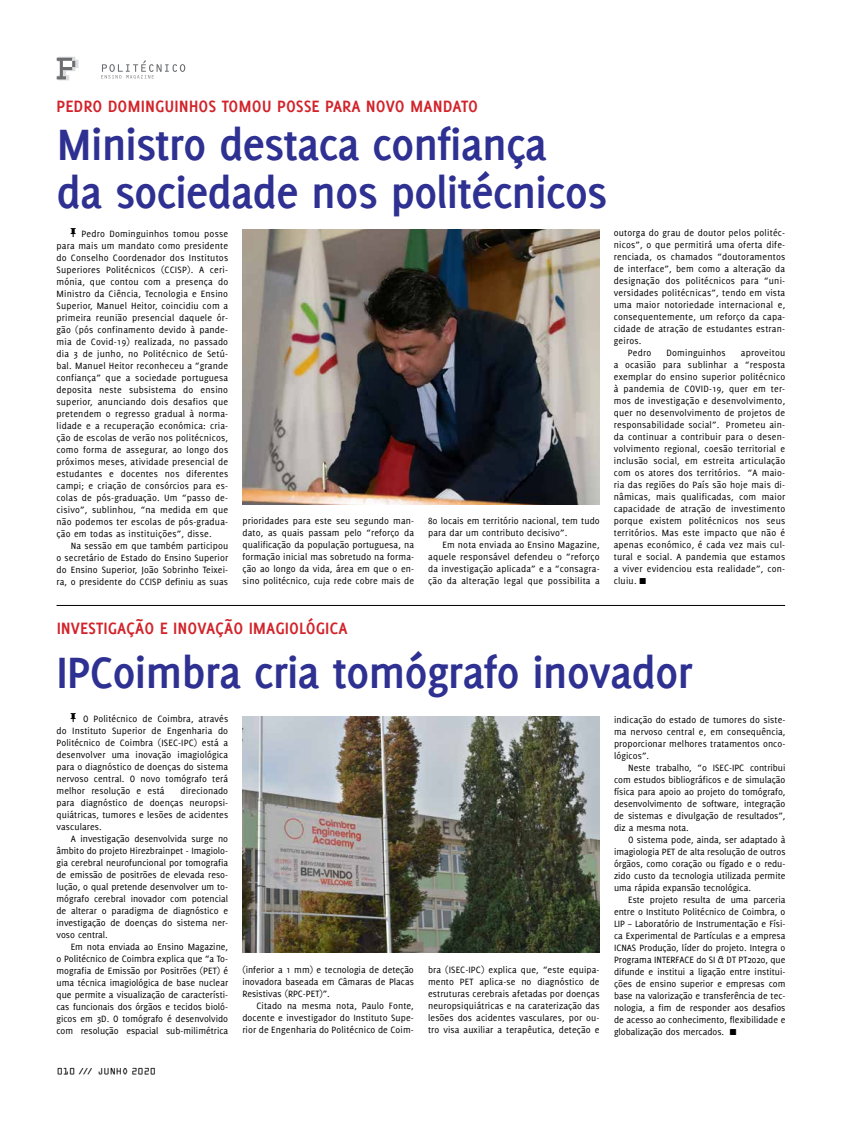
<style>
.page{position:relative;width:842px;height:1134px;background:#fff}
.page>*{position:absolute;margin:0;border:0;box-sizing:border-box;transform-origin:0 0}
.t1{font:700 48px/48px "Delicious";letter-spacing:-.02em;color:#2e3092}
.t2{font:700 18px "Delicious";color:#d2232a}
.t3{font:10px/12px "Delicious";letter-spacing:.01em;color:#000;text-align:justify}
.t4{font:10px "OCR Aby BT";color:#000}
.s1{font-family:"Icon Bit Two"}
.s2{font-family:"Icon Bit One"}
</style>
<div class="page">
<svg style="left:101px;top:61px;width:84px;height:18px"></svg>
<svg style="left:57px;top:56px;width:22px;height:25px"></svg>
<hr style="left:57px;top:605px;width:728px;height:1px;background:#000">
<img style="left:242px;top:716px;width:358px;height:237px">
<img style="left:243px;top:229px;width:357px;height:275px">
<h2 class="t2" style="left:57px;top:96px;width:423px">PEDRO DOMINGUINHOS TOMOU POSSE PARA NOVO MANDATO</h2>
<h1 class="t1" style="left:57px;top:120px;width:552px">Ministro destaca confiança<br>da sociedade nos politécnicos</h1>
<p class="t3" style="left:57px;top:227px;width:173px;text-indent:14px"><span class="s1">6</span> Pedro Dominguinhos tomou posse para mais um mandato como presidente do Conselho Coordenador dos Institutos Superiores Politécnicos (CCISP). A ceri&shy;mónia, que contou com a presença do Ministro da Ciência, Tecnologia e Ensino Superior, Manuel Heitor, coincidiu com a primeira reunião presencial daquele ór&shy;gão (pós confinamento devido à pande&shy;mia de Covid-19) realizada, no passado dia 3 de junho, no Politécnico de Setú&shy;bal. Manuel Heitor reconheceu a “grande confiança” que a sociedade portuguesa deposita neste subsistema do ensino superior, anunciando dois desafios que pretendem o regresso gradual à norma&shy;lidade e a recuperação económica: cria&shy;ção de escolas de verão nos politécnicos, como forma de assegurar, ao longo dos próximos meses, atividade presencial de estudantes e docentes nos diferentes campi; e criação de consórcios para es&shy;colas de pós-graduação. Um “passo de&shy;cisivo”, sublinhou, “na medida em que não podemos ter escolas de pós-gradua&shy;ção em todas as instituições”, disse.</p>
<p class="t3" style="left:57px;top:539px;width:173px;text-indent:14px">Na sessão em que também participou o secretário de Estado do Ensino Superior do Ensino Superior, João Sobrinho Teixei&shy;ra, o presidente do CCISP definiu as suas</p>
<p class="t3" style="left:243px;top:515px;width:173px">prioridades para este seu segundo man&shy;dato, as quais passam pelo “reforço da qualificação da população portuguesa, na formação inicial mas sobretudo na forma&shy;ção ao longo da vida, área em que o en&shy;sino politécnico, cuja rede cobre mais de</p>
<p class="t3" style="left:428px;top:515px;width:173px">80 locais em território nacional, tem tudo para dar um contributo decisivo”.</p>
<p class="t3" style="left:428px;top:539px;width:173px;text-indent:14px">Em nota enviada ao Ensino Magazine, aquele responsável defendeu o “reforço da investigação aplicada” e a “consagra&shy;ção da alteração legal que possibilita a</p>
<p class="t3" style="left:614px;top:227px;width:173px">outorga do grau de doutor pelos politéc-</p>
<p class="t3" style="left:614px;top:239px;width:173px">nicos”, o que permitirá uma oferta dife-</p>
<p class="t3" style="left:614px;top:251px;width:173px">renciada, os chamados “doutoramentos</p>
<p class="t3" style="left:614px;top:263px;width:173px">de interface”, bem como a alteração da</p>
<p class="t3" style="left:614px;top:275px;width:173px">designação dos politécnicos para “uni-</p>
<p class="t3" style="left:614px;top:287px;width:173px">versidades politécnicas”, tendo em vista</p>
<p class="t3" style="left:614px;top:299px;width:173px">uma maior notoriedade internacional e,</p>
<p class="t3" style="left:614px;top:311px;width:173px">consequentemente, um reforço da capa-</p>
<p class="t3" style="left:614px;top:323px;width:173px">cidade de atração de estudantes estran-</p>
<p class="t3" style="left:614px;top:335px;width:29px">geiros.</p>
<p class="t3" style="left:628px;top:347px;width:25px">Pedro</p>
<p class="t3" style="left:666px;top:347px;width:61px">Dominguinhos</p>
<p class="t3" style="left:614px;top:347px;width:173px;text-indent:127px">aproveitou a ocasião para sublinhar a “resposta exemplar do ensino superior politécnico à pandemia de COVID-19, quer em ter&shy;mos de investigação e desenvolvimento, quer no desenvolvimento de projetos de responsabilidade social”. Prometeu ain&shy;da continuar a contribuir para o desen&shy;volvimento regional, coesão territorial e inclusão social, em estreita articulação com os atores dos territórios. “A maio&shy;ria das regiões do País são hoje mais di&shy;nâmicas, mais qualificadas, com maior capacidade de atração de investimento porque existem politécnicos nos seus territórios. Mas este impacto que não é apenas económico, é cada vez mais cul&shy;tural e social. A pandemia que estamos a viver evidenciou esta realidade”, con&shy;cluiu. <span class="s2">K</span></p>
<h2 class="t2" style="left:57px;top:618px;width:292px">INVESTIGAÇÃO E INOVAÇÃO IMAGIOLÓGICA</h2>
<h1 class="t1" style="left:57px;top:648px;width:638px">IPCoimbra cria tomógrafo inovador</h1>
<p class="t3" style="left:57px;top:712px;width:173px;text-indent:14px"><span class="s1">6</span> O Politécnico de Coimbra, através do Instituto Superior de Engenharia do Politécnico de Coimbra (ISEC-IPC) está a desenvolver uma inovação imagiológica para o diagnóstico de doenças do sistema nervoso central. O novo tomógrafo terá melhor resolução e está</p>
<p class="t3" style="left:57px;top:784px;width:173px;text-indent:124px">direcionado para diagnóstico de doenças neuropsi&shy;quiátricas, tumores e lesões de acidentes vasculares.</p>
<p class="t3" style="left:57px;top:832px;width:173px;text-indent:14px">A investigação desenvolvida surge no âmbito do projeto Hirezbrainpet - Imagiolo&shy;gia cerebral neurofuncional por tomografia de emissão de positrões de elevada reso&shy;lução, o qual pretende desenvolver um to&shy;mógrafo cerebral inovador com potencial de alterar o paradigma de diagnóstico e investigação de doenças do sistema ner&shy;voso central.</p>
<p class="t3" style="left:57px;top:940px;width:173px;text-indent:14px">Em nota enviada ao Ensino Magazine, o Politécnico de Coimbra explica que “a To&shy;mografia de Emissão por Positrões (PET) é uma técnica imagiológica de base nuclear que permite a visualização de característi&shy;cas funcionais dos órgãos e tecidos bioló&shy;gicos em 3D. O tomógrafo é desenvolvido com resolução espacial sub-milimétrica</p>
<p class="t4" style="left:57px;top:1065px;width:101px">010 /// JUNHO 2020</p>
<p class="t3" style="left:242px;top:964px;width:173px">(inferior a 1 mm) e tecnologia de deteção inovadora baseada em Câmaras de Placas Resistivas (RPC-PET)”.</p>
<p class="t3" style="left:242px;top:1000px;width:173px;text-indent:14px">Citado na mesma nota, Paulo Fonte, docente e investigador do Instituto Supe&shy;rior de Engenharia do Politécnico de Coim-</p>
<p class="t3" style="left:428px;top:964px;width:173px">bra (ISEC-IPC) explica que, “este equipa&shy;mento PET aplica-se no diagnóstico de estruturas cerebrais afetadas por doenças neuropsiquiátricas e na caraterização das lesões dos acidentes vasculares, por ou&shy;tro visa auxiliar a terapêutica, deteção e</p>
<p class="t3" style="left:614px;top:714px;width:173px">indicação do estado de tumores do siste&shy;ma nervoso central e, em consequência, proporcionar melhores tratamentos onco&shy;lógicos”.</p>
<p class="t3" style="left:614px;top:762px;width:173px;text-indent:14px">Neste trabalho, “o ISEC-IPC contribui com estudos bibliográficos e de simulação física para apoio ao projeto do tomógrafo, desenvolvimento de software, integração de sistemas e divulgação de resultados”, diz a mesma nota.</p>
<p class="t3" style="left:614px;top:834px;width:173px;text-indent:14px">O sistema pode, ainda, ser adaptado à imagiologia PET de alta resolução de outros órgãos, como coração ou fígado e o redu&shy;zido custo da tecnologia utilizada permite uma rápida expansão tecnológica.</p>
<p class="t3" style="left:614px;top:894px;width:173px;text-indent:14px">Este projeto resulta de uma parceria entre o Instituto Politécnico de Coimbra, o LIP – Laboratório de Instrumentação e Físi&shy;ca Experimental de Partículas e a empresa ICNAS Produção, líder do projeto. Integra o Programa INTERFACE do SI &amp; DT PT2020, que difunde e institui a ligação entre institui&shy;ções de ensino superior e empresas com base na valorização e transferência de tec&shy;nologia, a fim de responder aos desafios de acesso ao conhecimento, flexibilidade e globalização dos mercados. <span class="s2">K</span></p>
</div>
